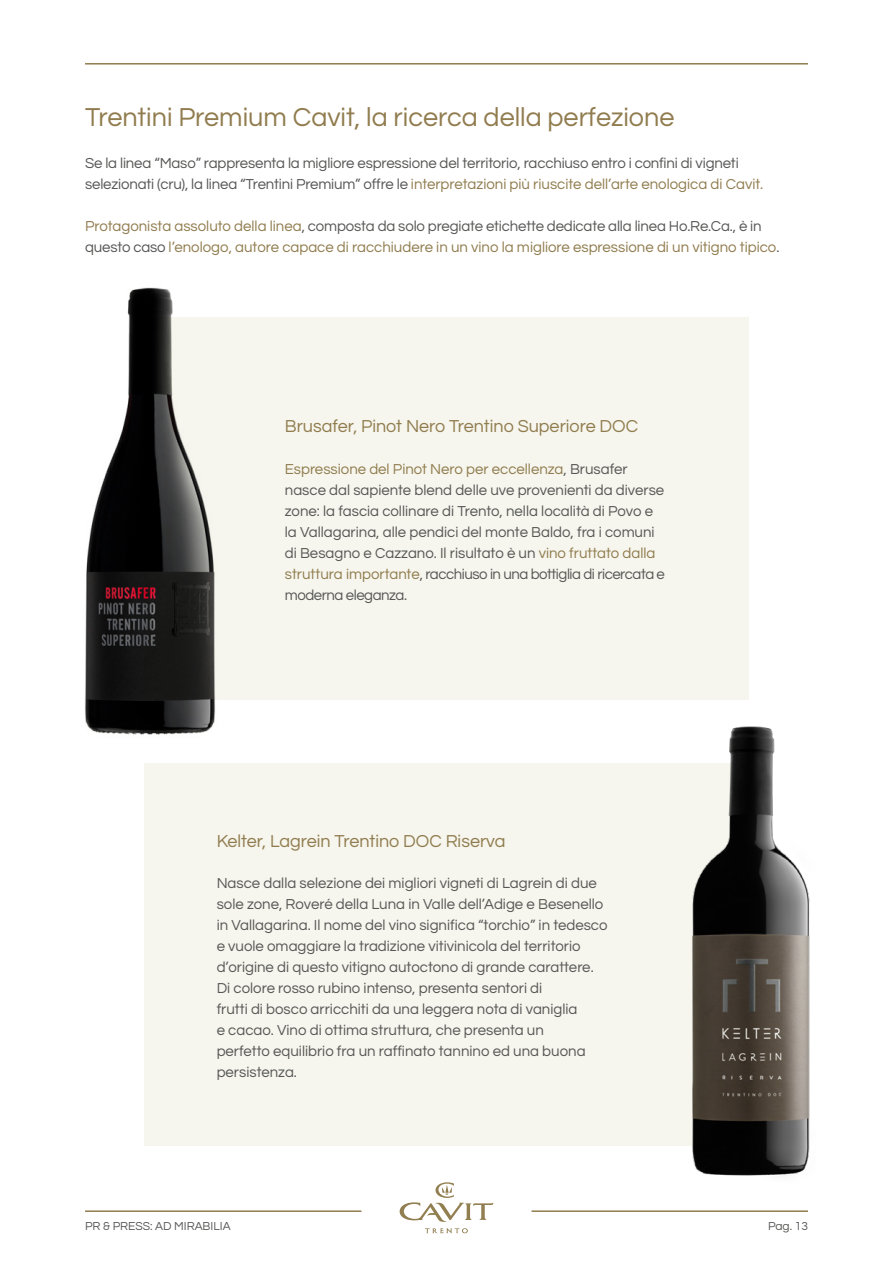
<style>
.page{position:relative;width:893px;height:1263px;background:#fff}
.page>*{position:absolute;margin:0;border:0;box-sizing:border-box;transform-origin:0 0}
.t1{font:27px "Questrial";color:#907c4e}
.t2{font:18px "Questrial";color:#907c4e}
.t3{font:15px/21px "Questrial";color:#575756}
.t4{font:15px/21px "Questrial";color:#907c4e}
.t5{font:12px "Questrial";color:#575756}
.s1{color:#907c4e}
.s2{color:#575756}
</style>
<div class="page">
<hr style="left:531px;top:1210px;width:277px;height:2px;background:#907c4e">
<hr style="left:85px;top:63px;width:723px;height:2px;background:#907c4e">
<hr style="left:85px;top:1210px;width:276px;height:2px;background:#907c4e">
<svg style="left:425px;top:1228px;width:43px;height:5px"></svg>
<svg style="left:400px;top:1182px;width:93px;height:40px"></svg>
<div style="left:144px;top:317px;width:604px;height:382px;background:#f6f6ee"></div>
<div style="left:144px;top:763px;width:604px;height:383px;background:#f6f6ee"></div>
<img style="left:692px;top:726px;width:118px;height:450px">
<img style="left:85px;top:287px;width:151px;height:448px">
<h1 class="t1" style="left:85px;top:104px;width:591px">Trentini Premium Cavit, la ricerca della perfezione</h1>
<p class="t3" style="left:85px;top:153px;width:679px">Se la linea “Maso” rappresenta la migliore espressione del territorio, racchiuso entro i confini di vigneti selezionati (cru), la linea “Trentini Premium” offre le <span class="s1">interpretazioni più riuscite dell’arte enologica di Cavit.</span></p>
<p class="t4" style="left:85px;top:216px;width:696px">Protagonista assoluto della linea<span class="s2">, composta da solo pregiate etichette dedicate alla linea Ho.Re.Ca., è in questo caso</span> l’enologo, autore capace di racchiudere in un vino la migliore espressione di un vitigno tipico<span class="s2">.</span></p>
<p class="t2" style="left:285px;top:417px;width:355px">Brusafer, Pinot Nero Trentino Superiore DOC</p>
<p class="t3" style="left:285px;top:458px;width:382px"><span class="s1">Espressione del Pinot Nero per eccellenza</span>, Brusafer nasce dal sapiente blend delle uve provenienti da diverse zone: la fascia collinare di Trento, nella località di Povo e la Vallagarina, alle pendici del monte Baldo, fra i comuni di Besagno e Cazzano. Il risultato è un <span class="s1">vino fruttato dalla struttura importante</span>, racchiuso in una bottiglia di ricercata e moderna eleganza.</p>
<p class="t2" style="left:217px;top:832px;width:290px">Kelter, Lagrein Trentino DOC Riserva</p>
<p class="t3" style="left:217px;top:873px;width:392px">Nasce dalla selezione dei migliori vigneti di Lagrein di due sole zone, Roveré della Luna in Valle dell’Adige e Besenello in Vallagarina. Il nome del vino significa “torchio” in tedesco e vuole omaggiare la tradizione vitivinicola del territorio d’origine di questo vitigno autoctono di grande carattere.<br>Di colore rosso rubino intenso, presenta sentori di<br>frutti di bosco arricchiti da una leggera nota di vaniglia<br>e cacao. Vino di ottima struttura, che presenta un<br>perfetto equilibrio fra un raffinato tannino ed una buona persistenza.</p>
<p class="t5" style="left:85px;top:1220px;width:147px">PR &amp; PRESS: AD MIRABILIA</p>
<p class="t5" style="left:768px;top:1220px;width:41px">Pag. 13</p>
</div>
